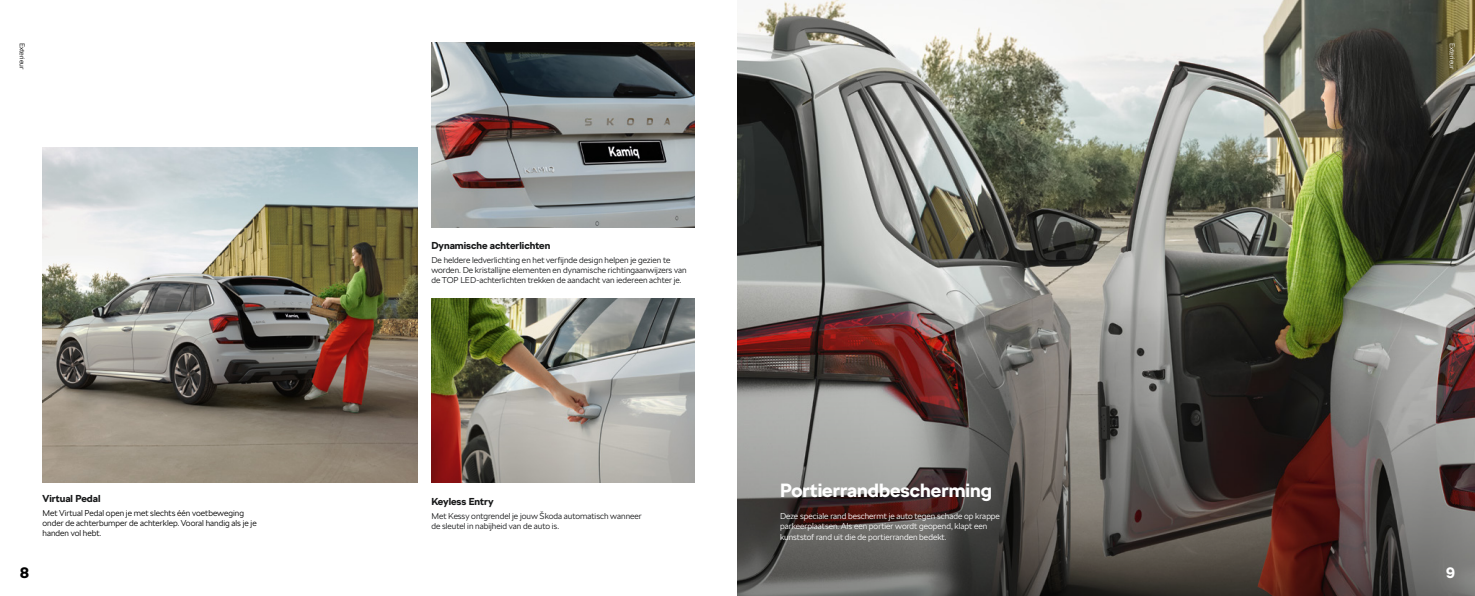
<style>
.page{position:relative;width:1475px;height:596px;background:#fff}
.page>*{position:absolute;margin:0;border:0;box-sizing:border-box;transform-origin:0 0}
.t1{font:700 19px "SKODA Next";color:#fff}
.t2{font:700 15px "SKODA Next";color:#fff}
.t3{font:700 15px "SKODA Next";color:#000}
.t4{font:700 10px "SKODA Next";color:#161718}
.t5{font:300 8.5px/10.2px "SKODA Next";color:#161718}
.t6{font:300 8.5px/10.2px "SKODA Next";color:#fff}
.t7{font:300 8.5px/10px "SKODA Next";color:#000}
.t8{font:300 7px "SKODA Next";color:#fff}
.t9{font:300 7px "SKODA Next";color:#000}
</style>
<div class="page">
<img style="left:43px;top:147px;width:374px;height:335px">
<img style="left:431px;top:298px;width:263px;height:184px">
<img style="left:431px;top:43px;width:263px;height:184px">
<img style="left:737px;top:0;width:737px;height:308px">
<svg style="left:737px;top:308px;width:737px;height:287px;background:#645956"></svg>
<p class="t9" style="left:27px;top:43px;width:28px;rotate:90deg">Exterieur</p>
<h2 class="t3" style="left:20px;top:562px;width:10px">8</h2>
<p class="t4" style="left:43px;top:491px;width:59px">Virtual Pedal</p>
<p class="t7" style="left:43px;top:507px;width:216px">Met Virtual Pedal open je met slechts één voetbeweging onder de achterbumper de achterklep. Vooral handig als je je handen vol hebt.</p>
<p class="t4" style="left:431px;top:238px;width:120px">Dynamische achterlichten</p>
<p class="t5" style="left:431px;top:255px;width:257px">De heldere ledverlichting en het verfijnde design helpen je gezien te worden. De kristallijne elementen en dynamische richtingaanwijzers van de TOP LED-achterlichten trekken de aandacht van iedereen achter je.</p>
<p class="t4" style="left:431px;top:494px;width:64px">Keyless Entry</p>
<p class="t5" style="left:431px;top:510px;width:212px">Met Kessy ontgrendel je jouw Škoda automatisch wanneer de sleutel in nabijheid van de auto is.</p>
<h1 class="t1" style="left:780px;top:477px;width:213px">Portierrandbescherming</h1>
<p class="t6" style="left:780px;top:511px;width:221px">Deze speciale rand beschermt je auto tegen schade op krappe parkeerplaatsen. Als een portier wordt geopend, klapt een kunststof rand uit die de portierranden bedekt.</p>
<p class="t8" style="left:1456px;top:43px;width:28px;rotate:90deg">Exterieur</p>
<h2 class="t2" style="left:1445px;top:562px;width:10px">9</h2>
</div>
